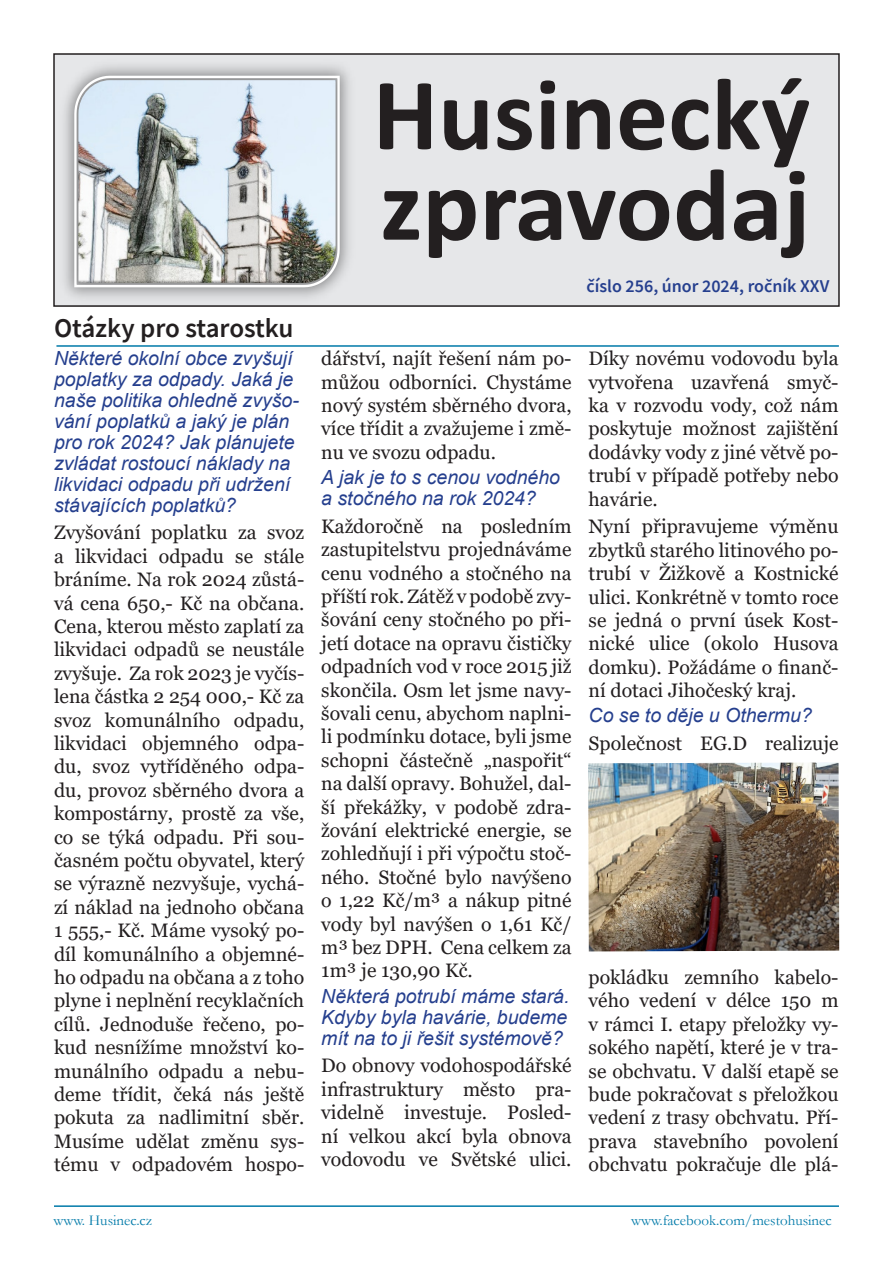
<style>
.page{position:relative;width:893px;height:1263px;background:#fff}
.page>*{position:absolute;margin:0;border:0;box-sizing:border-box;transform-origin:0 0}
.Nadpis_článku{font:700 103.5px "Calibri";color:#231f20}
.Nadpis_článku-2{font:600 27px "Source Sans Pro";letter-spacing:-.005em;color:#231f20}
.Odstavec{font:19.5px/23.4px "Georgia";color:#231f20;text-align:justify}
.Rozhovor_otázka{font:italic 19.5px/21px "Arial";color:#253f8e}
.Nadpis_článku-3{font:600 18px "Source Sans Pro";color:#253f8e}
.Sloupek{font:15px "Garamond";color:#007aa9}
</style>
<div class="page">
<div style="left:54px;top:54px;width:785px;height:252px;background:#e6e7e9"></div>
<div style="left:53px;top:53px;width:787px;height:254px;border:2px solid #231f20"></div>
<img style="left:54px;top:54px;width:305px;height:253px">
<img style="left:73px;top:74px;width:268px;height:215px">
<hr style="left:54px;top:1205px;width:785px;height:2px;background:#007aa9">
<hr style="left:56px;top:345px;width:783px;height:2px;background:#007aa9">
<img style="left:588px;top:762px;width:251px;height:189px">
<p class="Nadpis_článku" style="left:373px;top:42px;width:439px">Husinecký</p>
<p class="Nadpis_článku" style="left:380px;top:132px;width:432px">zpravodaj</p>
<p class="Nadpis_článku-2" style="left:54px;top:310px;width:241px">Otázky pro starostku</p>
<p class="Rozhovor_otázka" style="left:54px;top:348px;width:246px">Některé okolní obce zvyšují poplatky za odpady. Jaká je naše politika ohledně zvyšo&shy;vání poplatků a jaký je plán pro rok 2024? Jak plánujete zvládat rostoucí náklady na likvidaci odpadu při udržení stávajících poplatků?</p>
<p class="Odstavec" style="left:54px;top:521px;width:252px">Zvyšování poplatku za svoz a likvidaci odpadu se stále bráníme. Na rok 2024 zůstá&shy;vá cena 650,- Kč na občana.<br>Cena, kterou město zaplatí za likvidaci odpadů se neustále zvyšuje. Za rok 2023 je vyčís&shy;lena částka 2 254 000,- Kč za svoz komunálního odpadu, likvidaci objemného odpa&shy;du, svoz vytříděného odpa&shy;du, provoz sběrného dvora a kompostárny, prostě za vše, co se týká odpadu. Při sou&shy;časném počtu obyvatel, který se výrazně nezvyšuje, vychá&shy;zí náklad na jednoho občana 1 555,- Kč. Máme vysoký po&shy;díl komunálního a objemné&shy;ho odpadu na občana a z toho plyne i neplnění recyklačních cílů. Jednoduše řečeno, po&shy;kud nesnížíme množství ko&shy;munálního odpadu a nebu&shy;deme třídit, čeká nás ještě pokuta za nadlimitní sběr.<br>Musíme udělat změnu sys&shy;tému v odpadovém hospo-</p>
<p class="Odstavec" style="left:321px;top:347px;width:252px">dářství, najít řešení nám po&shy;můžou odborníci. Chystáme nový systém sběrného dvora, více třídit a zvažujeme i změ&shy;nu ve svozu odpadu.</p>
<p class="Rozhovor_otázka" style="left:321px;top:467px;width:240px">A jak je to s cenou vodného a stočného na rok 2024?</p>
<p class="Odstavec" style="left:321px;top:515px;width:252px">Každoročně na posledním zastupitelstvu projednáváme cenu vodného a stočného na příští rok. Zátěž v podobě zvy&shy;šování ceny stočného po při&shy;jetí dotace na opravu čističky odpadních vod v roce 2015 již skončila. Osm let jsme navy&shy;šovali cenu, abychom naplni&shy;li podmínku dotace, byli jsme schopni částečně „naspořit“ na další opravy. Bohužel, dal&shy;ší překážky, v podobě zdra&shy;žování elektrické energie, se zohledňují i při výpočtu stoč&shy;ného. Stočné bylo navýšeno o 1,22 Kč/m³ a nákup pitné vody byl navýšen o 1,61 Kč/ m³ bez DPH. Cena celkem za 1m³ je 130,90 Kč.</p>
<p class="Rozhovor_otázka" style="left:321px;top:985px;width:250px;text-align:justify">Některá potrubí máme stará.<br>Kdyby byla havárie, budeme mít na to ji řešit systémově?</p>
<p class="Odstavec" style="left:321px;top:1054px;width:252px">Do obnovy vodohospodářské infrastruktury město pra&shy;videlně investuje. Posled&shy;ní velkou akcí byla obnova vodovodu ve Světské ulici.</p>
<p class="Nadpis_článku-3" style="left:586px;top:274px;width:244px">číslo 256, únor 2024, ročník XXV</p>
<p class="Odstavec" style="left:589px;top:347px;width:251px">Díky novému vodovodu byla vytvořena uzavřená smyč&shy;ka v rozvodu vody, což nám poskytuje možnost zajištění dodávky vody z jiné větvě po&shy;trubí v případě potřeby nebo havárie.</p>
<p class="Odstavec" style="left:589px;top:515px;width:251px">Nyní připravujeme výměnu zbytků starého litinového po&shy;trubí v Žižkově a Kostnické ulici. Konkrétně v tomto roce se jedná o první úsek Kost&shy;nické ulice (okolo Husova domku). Požádáme o finanč&shy;ní dotaci Jihočeský kraj.</p>
<p class="Rozhovor_otázka" style="left:589px;top:705px;width:225px">Co se to děje u Othermu?</p>
<p class="Odstavec" style="left:589px;top:732px;width:251px">Společnost EG.D realizuje</p>
<p class="Odstavec" style="left:589px;top:966px;width:251px">pokládku zemního kabelo&shy;vého vedení v délce 150 m v rámci I. etapy přeložky vy&shy;sokého napětí, které je v tra&shy;se obchvatu. V další etapě se bude pokračovat s přeložkou vedení z trasy obchvatu. Pří&shy;prava stavebního povolení obchvatu pokračuje dle plá-</p>
<p class="Sloupek" style="left:54px;top:1210px;width:100px">www. Husinec.cz</p>
<p class="Sloupek" style="left:631px;top:1210px;width:202px">www.facebook.com/mestohusinec</p>
</div>
